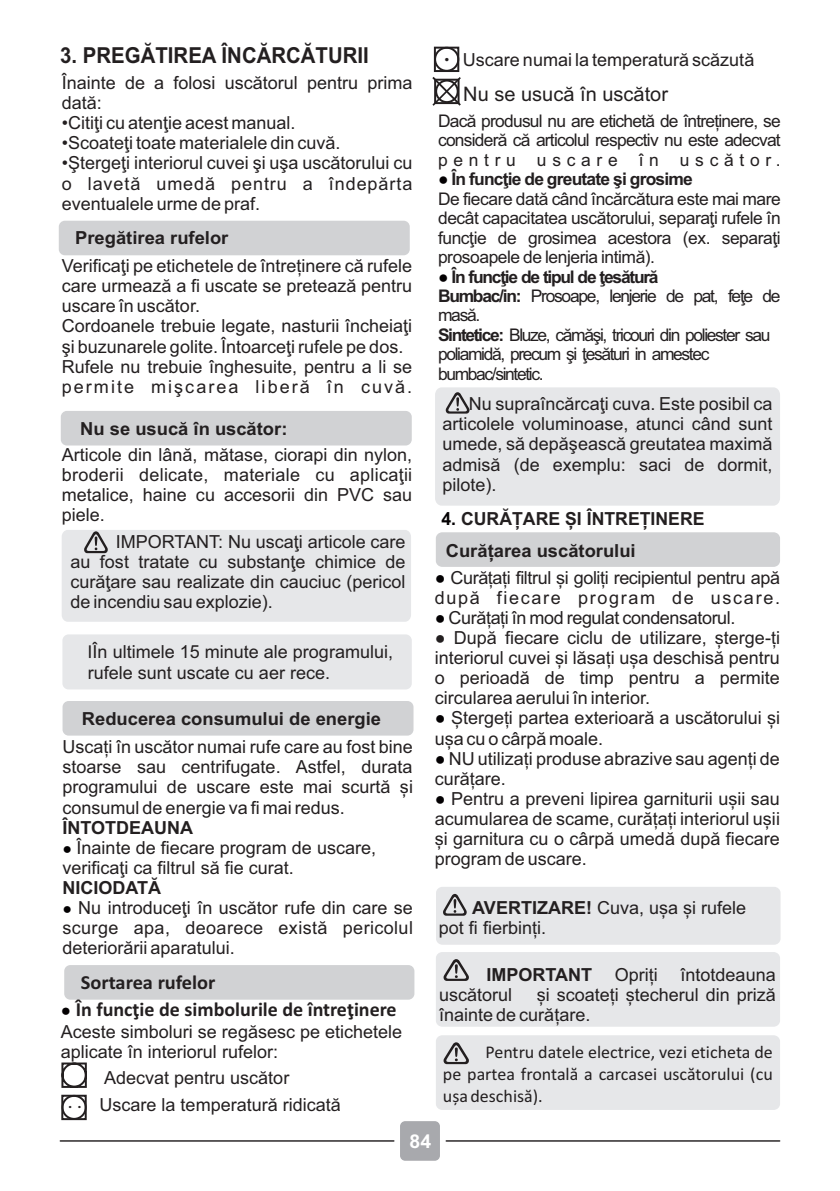
<style>
.page{position:relative;width:840px;height:1191px;background:#fff}
.page>*{position:absolute;margin:0;border:0;box-sizing:border-box;transform-origin:0 0}
.t1{font:25.2px "Georgia";color:#231f20}
.t2{font:700 22px "Arial";color:#231f20;scale:.93 1}
.t3{font:700 20px "Calibri";color:#231f20}
.t4{font:20px "Arial";color:#231f20}
.t5{font:700 19px "Arial";color:#fff}
.t6{font:18px/20.2px "Arial";color:#231f20}
.t7{font:700 18px "Arial";color:#231f20}
.t8{font:18px/20.2px "Arial";letter-spacing:-.02em;color:#231f20}
.t9{font:18px/22px "Calibri";color:#231f20;text-align:justify}
.t10{font:17.6px "Georgia";color:#231f20}
.t11{font:17.4px/19.4px "Arial";letter-spacing:-.025em;color:#231f20;text-align:justify}
.t12{font:17.4px/19.4px "Arial";letter-spacing:-.08em;color:#231f20}
.s1{font-family:"Calibri";font-size:20px}
.s2{font-size:16px;color:#030002}
.s3{font-family:"Arial";font-weight:400;font-size:17px;color:#030002}
.s4{color:#030002}
.s5{font-weight:700}
</style>
<div class="page">
<hr style="left:60px;top:1140px;width:333px;height:1px;background:#231f20">
<hr style="left:446px;top:1140px;width:333px;height:1px;background:#231f20">
<div style="left:400px;top:1121px;width:39px;height:39px;background:#a8a9ad;border-radius:5px"></div>
<div style="left:59px;top:221px;width:350px;height:34px;background:#d1d2d4;border-radius:6px"></div>
<div style="left:61px;top:411px;width:350px;height:34px;background:#d1d2d4;border-radius:6px"></div>
<div style="left:62px;top:530px;width:349px;height:92px;background:#e6e7e9;border-radius:6px"></div>
<svg style="left:84px;top:531px;width:24px;height:22px"></svg>
<div style="left:62px;top:634px;width:349px;height:55px;background:#e6e7e9;border-radius:6px"></div>
<div style="left:62px;top:701px;width:351px;height:34px;background:#d1d2d4;border-radius:6px"></div>
<svg style="left:61px;top:1062px;width:26px;height:26px"></svg>
<div style="left:61px;top:1094px;width:26px;height:26px;border:2px solid #231f20"></div>
<div style="left:61px;top:1094px;width:26px;height:25px;border:2px solid #231f20;border-radius:50%"></div>
<div style="left:433px;top:47px;width:26px;height:25px;border:2px solid #231f20"></div>
<div style="left:434px;top:47px;width:25px;height:25px;border:2px solid #231f20;border-radius:50%"></div>
<svg style="left:432px;top:77px;width:29px;height:29px"></svg>
<div style="left:64px;top:965px;width:350px;height:34px;background:#d1d2d4;border-radius:6px"></div>
<div style="left:435px;top:387px;width:344px;height:118px;background:#e6e7e9;border-radius:7px"></div>
<svg style="left:445px;top:392px;width:24px;height:21px"></svg>
<div style="left:436px;top:887px;width:344px;height:57px;background:#e6e7e9;border-radius:6px"></div>
<svg style="left:443px;top:894px;width:23px;height:21px"></svg>
<div style="left:435px;top:952px;width:344px;height:74px;background:#e6e7e9;border-radius:6px"></div>
<svg style="left:443px;top:959px;width:25px;height:22px"></svg>
<div style="left:435px;top:1035px;width:344px;height:75px;background:#e6e7e9;border-radius:6px"></div>
<svg style="left:443px;top:1042px;width:25px;height:22px"></svg>
<div style="left:435px;top:532px;width:344px;height:35px;background:#d1d2d4;border-radius:6px"></div>
<p class="t2" style="left:60px;top:47px;width:333px">3. PREGĂTIREA ÎNCĂRCĂTURII</p>
<p class="t6" style="left:62px;top:74px;width:352px">Înainte de a folosi uscătorul pentru prima dată:</p>
<p class="t6" style="left:62px;top:114px;width:235px">•Citiţi cu atenţie acest manual.</p>
<p class="t6" style="left:62px;top:135px;width:280px">•Scoateţi toate materialele din cuvă.</p>
<p class="t6" style="left:62px;top:155px;width:352px;text-align:justify">•Ştergeţi interiorul cuvei şi uşa uscătorului cu o lavetă umedă pentru a îndepărta eventualele urme de praf.</p>
<p class="t7" style="left:75px;top:231px;width:155px">Pregătirea rufelor</p>
<p class="t6" style="left:62px;top:257px;width:352px">Verificaţi pe etichetele de întreținere că rufele care urmează a fi uscate se pretează pentru uscare în uscător.<br>Cordoanele trebuie legate, nasturii încheiaţi şi buzunarele golite. Întoarceţi rufele pe dos.<br>Rufele nu trebuie înghesuite, pentru a li se permite mişcarea liberă în cuvă.</p>
<p class="t7" style="left:80px;top:421px;width:209px">Nu se usucă în uscător:</p>
<p class="t6" style="left:62px;top:446px;width:352px;text-align:justify">Articole din lână, mătase, ciorapi din nylon, broderii delicate, materiale cu aplicaţii metalice, haine cu accesorii din PVC sau piele.</p>
<p class="t6" style="left:70px;top:533px;width:336px;text-align:justify;text-indent:45px">IMPORTANT: Nu uscaţi articole care au fost tratate cu substanţe chimice de curăţare sau realizate din cauciuc (pericol de incendiu sau explozie).</p>
<p class="t6" style="left:88px;top:642px;width:307px;line-height:21.6px"><span class="s1">I</span>În ultimele 15 minute ale programului, rufele sunt uscate cu aer rece.</p>
<p class="t7" style="left:82px;top:711px;width:300px">Reducerea consumului de energie</p>
<p class="t6" style="left:62px;top:738px;width:352px;text-align:justify">Uscați în uscător numai rufe care au fost bine stoarse sau centrifugate. Astfel, durata programului de uscare este mai scurtă și consumul de energie va fi mai redus.</p>
<p class="t7" style="left:62px;top:820px;width:132px">ÎNTOTDEAUNA</p>
<p class="t6" style="left:62px;top:839px;width:315px"><span class="s2">●</span> Înainte de fiecare program de uscare, verificaţi ca filtrul să fie curat.</p>
<p class="t7" style="left:62px;top:881px;width:100px">NICIODATĂ</p>
<p class="t6" style="left:62px;top:899px;width:352px;text-align:justify"><span class="s2">●</span> Nu introduceţi în uscător rufe din care se scurge apa, deoarece există pericolul deteriorării aparatului.</p>
<p class="t3" style="left:81px;top:974px;width:136px">Sortarea rufelor</p>
<p class="t3" style="left:61px;top:1001px;width:337px"><span class="s3">●</span> În funcţie de simbolurile de întreţinere</p>
<p class="t6" style="left:61px;top:1023px;width:343px">Aceste simboluri se regăsesc pe etichetele aplicate în interiorul rufelor:</p>
<p class="t6" style="left:99px;top:1065px;width:243px;line-height:27px">Adecvat pentru uscător<br>Uscare la temperatură ridicată</p>
<p class="t10" style="left:68px;top:1095px;width:15px">. .</p>
<h1 class="t1" style="left:443px;top:42px;width:8px">.</h1>
<p class="t6" style="left:462px;top:51px;width:293px">Uscare numai la temperatură scăzută</p>
<p class="t4" style="left:463px;top:86px;width:206px">Nu se usucă în uscător</p>
<p class="t11" style="left:438px;top:113px;width:344px">Dacă produsul nu are etichetă de întreținere, se consideră că articolul respectiv nu este adecvat pentru uscare în uscător.</p>
<p class="t11" style="left:438px;top:171px;width:344px;text-align:left"><span class="s4">●</span> <span class="s5">În funcţie de greutate şi grosime<br></span>De fiecare dată când încărcătura este mai mare decât capacitatea uscătorului, separaţi rufele în funcţie de grosimea acestora (ex. separaţi prosoapele de lenjeria intimă).</p>
<p class="t12" style="left:438px;top:268px;width:344px"><span class="s4">●</span> <span class="s5">În funcţie de tipul de ţesătură<br>Bumbac/in:</span> Prosoape, lenjerie de pat, feţe de masă.<br><span class="s5">Sintetice:</span> Bluze, cămăşi, tricouri din poliester sau poliamidă, precum şi ţesături in amestec bumbac/sintetic.</p>
<p class="t6" style="left:442px;top:395px;width:331px;text-align:justify;text-indent:26px">Nu supraîncărcaţi cuva. Este posibil ca articolele voluminoase, atunci când sunt umede, să depăşească greutatea maximă admisă (de exemplu: saci de dormit, pilote).</p>
<p class="t7" style="left:441px;top:512px;width:264px"><span class="s4">4.</span> CURĂȚARE ȘI ÎNTREȚINERE</p>
<p class="t7" style="left:445px;top:544px;width:191px">Curățarea uscătorului</p>
<p class="t8" style="left:434px;top:569px;width:346px"><span class="s4">●</span> Curățați filtrul și goliți recipientul pentru apă după fiecare program de uscare.</p>
<p class="t8" style="left:434px;top:609px;width:302px"><span class="s4">●</span> Curățați în mod regulat condensatorul.</p>
<p class="t6" style="left:434px;top:629px;width:346px;text-align:justify">● După fiecare ciclu de utilizare, șterge-ți interiorul cuvei și lăsați ușa deschisă pentru o perioadă de timp pentru a permite circularea aerului în interior.</p>
<p class="t6" style="left:434px;top:709px;width:347px"><span class="s4">●</span> Ștergeți partea exterioară a uscătorului și ușa cu o cârpă moale.</p>
<p class="t6" style="left:434px;top:750px;width:346px"><span class="s4">●</span> NU utilizați produse abrazive sau agenți de curățare.</p>
<p class="t6" style="left:434px;top:790px;width:346px;text-align:justify"><span class="s4">●</span> Pentru a preveni lipirea garniturii ușii sau acumularea de scame, curățați interiorul ușii și garnitura cu o cârpă umedă după fiecare program de uscare.</p>
<p class="t6" style="left:438px;top:899px;width:309px;text-indent:33px"><span class="s5">AVERTIZARE!</span> Cuva, ușa și rufele pot fi fierbinți.</p>
<p class="t7" style="left:486px;top:967px;width:107px">IMPORTANT</p>
<p class="t6" style="left:614px;top:966px;width:45px">Opriți</p>
<p class="t6" style="left:680px;top:966px;width:97px">întotdeauna</p>
<p class="t6" style="left:439px;top:986px;width:75px">uscătorul</p>
<p class="t6" style="left:439px;top:986px;width:338px;text-indent:98px">și scoateți ștecherul din priză înainte de curățare.</p>
<p class="t9" style="left:442px;top:1043px;width:331px;text-indent:42px">Pentru datele electrice, vezi eticheta de pe partea frontală a carcasei uscătorului (cu ușa deschisă).</p>
<p class="t5" style="left:409px;top:1134px;width:23px">84</p>
</div>
